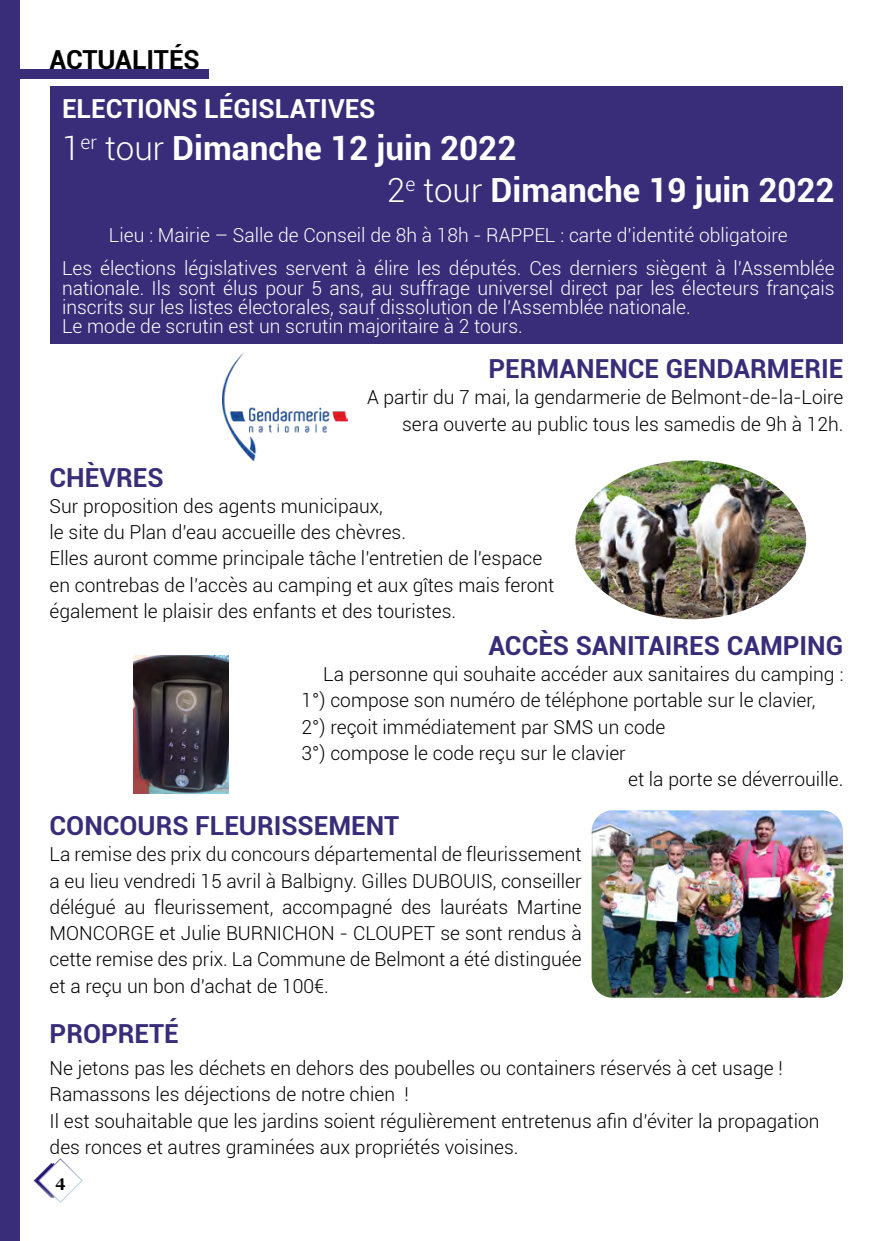
<style>
.page{position:relative;width:893px;height:1241px;background:#fff}
.page>*{position:absolute;margin:0;border:0;box-sizing:border-box;transform-origin:0 0}
.t1{font:700 33.25px/42px "Roboto";color:#fff}
.t2{font:700 26.25px "Roboto";color:#392d7a}
.t3{font:700 26.25px "Roboto";color:#fff}
.t4{font:700 26.25px "Roboto";color:#000}
.t5{font:300 19.25px/26.2px "Roboto";color:#000}
.t6{font:300 19.25px/19.2px "Roboto";color:#fff;text-align:center}
.t7{font:700 15.75px "Georgia";color:#000}
.s1{font-weight:300}
</style>
<div class="page">
<div style="left:0;top:0;width:20px;height:1240px;background:#392d7a"></div>
<div style="left:0;top:69px;width:208px;height:10px;background:#392d7a"></div>
<svg style="left:33px;top:1158px;width:50px;height:45px"></svg>
<div style="left:50px;top:86px;width:792px;height:258px;background:#392d7a"></div>
<img style="left:222px;top:352px;width:125px;height:108px">
<img style="left:575px;top:460px;width:231px;height:159px">
<img style="left:592px;top:810px;width:251px;height:187px">
<img style="left:134px;top:655px;width:95px;height:138px">
<h2 class="t4" style="left:50px;top:41px;width:152px">ACTUALITÉS</h2>
<h2 class="t3" style="left:62px;top:90px;width:315px">ELECTIONS LÉGISLATIVES</h2>
<h1 class="t1" style="left:387px;top:126px;width:449px;text-indent:-325px"><span class="s1">1</span><sup>er</sup> <span class="s1">tour</span> Dimanche 12 juin 2022<br><span class="s1">2</span><sup>e</sup> <span class="s1">tour</span> Dimanche 19 juin 2022</h1>
<p class="t6" style="left:62px;top:218px;width:774px;line-height:33.2px">Lieu : Mairie – Salle de Conseil de 8h à 18h - RAPPEL : carte d’identité obligatoire<br>Les élections législatives servent à élire les députés. Ces derniers siègent à l’Assemblée</p>
<p class="t6" style="left:62px;top:277px;width:774px;text-align:left">nationale. Ils sont élus pour 5 ans, au suffrage universel direct par les électeurs français inscrits sur les listes électorales, sauf dissolution de l’Assemblée nationale.<br>Le mode de scrutin est un scrutin majoritaire à 2 tours.</p>
<h2 class="t2" style="left:488px;top:350px;width:356px">PERMANENCE GENDARMERIE</h2>
<p class="t5" style="left:367px;top:383px;width:478px;text-align:right">A partir du 7 mai, la gendarmerie de Belmont-de-la-Loire sera ouverte au public tous les samedis de 9h à 12h.</p>
<h2 class="t2" style="left:50px;top:458px;width:116px">CHÈVRES</h2>
<p class="t5" style="left:50px;top:492px;width:506px">Sur proposition des agents municipaux,<br>le site du Plan d’eau accueille des chèvres.<br>Elles auront comme principale tâche l’entretien de l’espace en contrebas de l’accès au camping et aux gîtes mais feront également le plaisir des enfants et des touristes.</p>
<h2 class="t2" style="left:488px;top:626px;width:356px">ACCÈS SANITAIRES CAMPING</h2>
<p class="t5" style="left:323px;top:660px;width:522px">La personne qui souhaite accéder aux sanitaires du camping :</p>
<p class="t5" style="left:302px;top:686px;width:515px">1°) compose son numéro de téléphone portable sur le clavier,</p>
<p class="t5" style="left:302px;top:712px;width:365px">2°) reçoit immédiatement par SMS un code</p>
<p class="t5" style="left:302px;top:739px;width:326px">3°) compose le code reçu sur le clavier</p>
<p class="t5" style="left:628px;top:765px;width:217px">et la porte se déverrouille.</p>
<h2 class="t2" style="left:50px;top:807px;width:351px">CONCOURS FLEURISSEMENT</h2>
<p class="t5" style="left:50px;top:840px;width:534px;text-align:justify">La remise des prix du concours départemental de fleurissement a eu lieu vendredi 15 avril à Balbigny. Gilles DUBOUIS, conseiller délégué au fleurissement, accompagné des lauréats Martine MONCORGE et Julie BURNICHON - CLOUPET se sont rendus à cette remise des prix. La Commune de Belmont a été distinguée et a reçu un bon d’achat de 100€.</p>
<h2 class="t2" style="left:50px;top:1015px;width:131px">PROPRETÉ</h2>
<p class="t5" style="left:50px;top:1054px;width:771px">Ne jetons pas les déchets en dehors des poubelles ou containers réservés à cet usage !<br>Ramassons les déjections de notre chien !<br>Il est souhaitable que les jardins soient régulièrement entretenus afin d’éviter la propagation des ronces et autres graminées aux propriétés voisines.</p>
<p class="t7" style="left:55px;top:1169px;width:12px">4</p>
</div>
